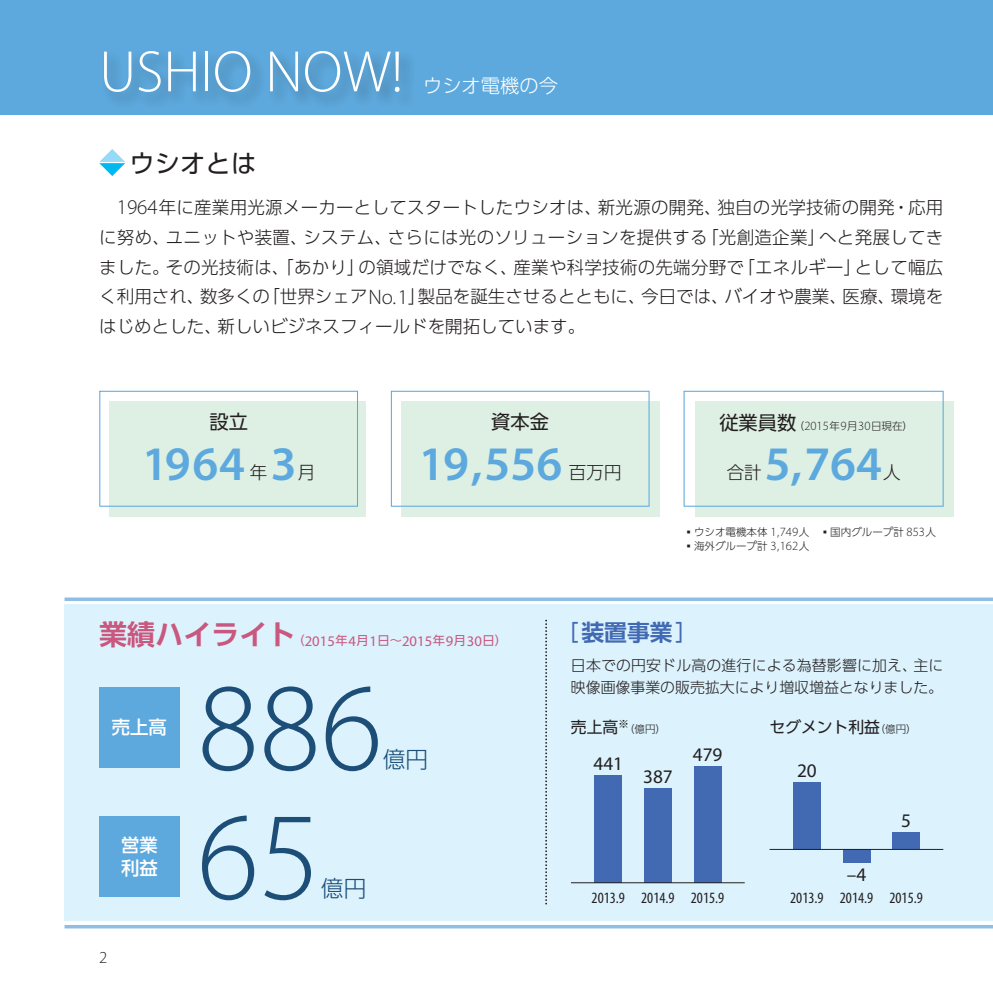
<style>
.page{position:relative;width:993px;height:993px;background:#fff}
.page>*{position:absolute;margin:0;border:0;box-sizing:border-box;transform-origin:0 0}
.t1{font:300 126px "Myriad Pro";color:#1c4e78}
.t2{font:300 58.8px "Myriad Pro";color:#fff}
.t3{font:600 48.3px "Myriad Pro";color:#5da9dd}
.t4{font:28px "UD Shin Go Pr 6 N De Bold 90 pv RKSJ H";color:#c9577e}
.t5{font:25.38px "UD Shin Go Pr 6 N Regular 90 pv RKSJ H";color:#231f20}
.t6{font:22.75px "UD Shin Go Pr 6 N De Bold 90 pv RKSJ H";color:#426ab3}
.t7{font:22.75px "UD Shin Go Pr 6 N Light 90 pv RKSJ H";color:#1c4e78}
.t8{font:19.25px "Myriad Pro";color:#231f20}
.t9{font:19.25px "UD Shin Go Pr 6 N Light 90 pv RKSJ H";color:#fff}
.t10{font:19.25px "UD Shin Go Pr 6 N Regular 90 pv RKSJ H";color:#231f20}
.t11{font:18.2px/23.3px "UD Shin Go Pr 6 N Medium 90 pv RKSJ H";color:#fff}
.t12{font:17.5px/29.8px "UD Shin Go Pr 6 N Light 90 pv RKSJ H";color:#231f20;text-align:justify}
.t13{font:300 16.8px "Myriad Pro";color:#231f20}
.t14{font:condensed 15.75px "Myriad Pro";color:#231f20}
.t15{font:15.75px "UD Shin Go Pr 6 N Regular 90 pv RKSJ H";color:#231f20}
.t16{font:14.88px/21.5px "UD Shin Go Pr 6 N Light 90 pv RKSJ H";color:#231f20}
.t17{font:14.7px "Myriad Pro";color:#c9577e}
.t18{font:10.5px "UD Shin Go Pr 6 N Light 90 pv RKSJ H";color:#231f20}
.s1{font-family:"Myriad Pro";font-weight:300;font-size:21px}
.s2{font-family:"UD Shin Go Pr 6 N Regular 90 pv RKSJ H";font-size:19.25px}
.s3{font-family:"Myriad Pro";font-weight:300;font-size:12.6px}
.s4{font-family:"UD Shin Go Pr 6 N Regular 90 pv RKSJ H";font-size:12.25px}
.s5{font-family:"UD Shin Go Pr 6 N Regular 90 pv RKSJ H"}
.s6{font-family:"UD Shin Go Pr 6 N Light 90 pv RKSJ H";font-size:10.5px}
</style>
<div class="page">
<div style="left:64px;top:604px;width:928px;height:316px;background:#dcf2fd"></div>
<hr style="left:64px;top:925px;width:928px;height:3px;background:#8ebde6">
<hr style="left:64px;top:597px;width:928px;height:3px;background:#8ebde6">
<div style="left:0;top:0;width:992px;height:114px;background:#5da9dd"></div>
<div style="left:695px;top:401px;width:258px;height:115px;background:#def0e3"></div>
<svg style="left:545px;top:619px;width:2px;height:285px"></svg>
<div style="left:401px;top:401px;width:258px;height:115px;background:#def0e3"></div>
<svg style="left:391px;top:390px;width:258px;height:116px"></svg>
<div style="left:109px;top:401px;width:257px;height:115px;background:#def0e3"></div>
<svg style="left:99px;top:390px;width:259px;height:116px"></svg>
<svg style="left:683px;top:390px;width:260px;height:116px"></svg>
<div style="left:99px;top:687px;width:80px;height:80px;background:#5da9dd"></div>
<div style="left:99px;top:816px;width:80px;height:80px;background:#5da9dd"></div>
<svg style="left:99px;top:149px;width:26px;height:27px"></svg>
<div style="left:594px;top:775px;width:27px;height:107px;background:#426ab3"></div>
<div style="left:644px;top:788px;width:27px;height:94px;background:#426ab3"></div>
<div style="left:693px;top:765px;width:28px;height:117px;background:#426ab3"></div>
<hr style="left:570px;top:882px;width:174px;height:1px;background:#231f20">
<div style="left:793px;top:782px;width:27px;height:67px;background:#426ab3"></div>
<div style="left:842px;top:849px;width:27px;height:13px;background:#426ab3"></div>
<div style="left:892px;top:832px;width:27px;height:17px;background:#426ab3"></div>
<hr style="left:769px;top:848px;width:174px;height:1px;background:#231f20">
<h2 class="t2" style="left:99px;top:52px;width:305px">USHIO NOW!</h2>
<h3 class="t5" style="left:129px;top:154px;width:128px">ウシオとは</h3>
<p class="t9" style="left:423px;top:78px;width:136px">ウシオ電機の今</p>
<p class="t12" style="left:99px;top:195px;width:845px;text-indent:18px"><span class="s1">1964</span>年に産業用光源メーカーとしてスタートしたウシオは、新光源の開発、独自の光学技術の開発・応用に努め、ユニットや装置、システム、さらには光のソリューションを提供する「光創造企業」へと発展してきました。その光技術は、「あかり」の領域だけでなく、産業や科学技術の先端分野で「エネルギー」として幅広く利用され、数多くの「世界シェア<span class="s1">No. 1</span>」製品を誕生させるとともに、今日では、バイオや農業、医療、環境をはじめとした、新しいビジネスフィールドを開拓しています。</p>
<p class="t10" style="left:209px;top:414px;width:40px">設立</p>
<h3 class="t3" style="left:142px;top:435px;width:104px">1964</h3>
<h3 class="t3" style="left:271px;top:435px;width:27px">3</h3>
<p class="t12" style="left:250px;top:460px;width:19px">年</p>
<p class="t12" style="left:297px;top:460px;width:19px">月</p>
<p class="t10" style="left:491px;top:414px;width:59px">資本金</p>
<h3 class="t3" style="left:419px;top:435px;width:145px">19,556</h3>
<p class="t12" style="left:568px;top:460px;width:54px">百万円</p>
<p class="t18" style="left:719px;top:422px;width:195px"><span class="s2">従業員数</span>（<span class="s3">2015</span>年<span class="s3">9</span>月<span class="s3">30</span>日現在）</p>
<p class="t12" style="left:726px;top:460px;width:36px">合計</p>
<h3 class="t3" style="left:764px;top:435px;width:119px">5,764</h3>
<p class="t12" style="left:882px;top:460px;width:19px">人</p>
<p class="t18" style="left:683px;top:528px;width:254px">▪ウシオ電機本体 <span class="s3">1,749</span>人　▪国内グループ計 <span class="s3">853</span>人</p>
<p class="t18" style="left:683px;top:542px;width:127px">▪海外グループ計 <span class="s3">3,162</span>人</p>
<h3 class="t4" style="left:99px;top:624px;width:197px">業績ハイライト</h3>
<p class="t17" style="left:292px;top:631px;width:216px"><span class="s4">（</span>2015<span class="s4">年</span>4<span class="s4">月</span>1<span class="s4">日～</span>2015<span class="s4">年</span>9<span class="s4">月</span>30<span class="s4">日）</span></p>
<p class="t11" style="left:112px;top:718px;width:56px">売上高</p>
<p class="t11" style="left:121px;top:835px;width:38px">営業利益</p>
<p class="t13" style="left:99px;top:951px;width:10px">2</p>
<h1 class="t1" style="left:197px;top:684px;width:187px">886</h1>
<h3 class="t7" style="left:382px;top:750px;width:47px">億円</h3>
<h1 class="t1" style="left:197px;top:813px;width:125px">65</h1>
<h3 class="t7" style="left:321px;top:879px;width:47px">億円</h3>
<h3 class="t6" style="left:555px;top:623px;width:144px"><span class="s5">［</span>装置事業<span class="s5">］</span></h3>
<p class="t16" style="left:570px;top:656px;width:374px">日本での円安ドル高の進行による為替影響に加え、主に映像画像事業の販売拡大により増収増益となりました。</p>
<p class="t15" style="left:570px;top:720px;width:60px">売上高<sup>※</sup></p>
<p class="t18" style="left:623px;top:724px;width:43px">（億円）</p>
<p class="t15" style="left:769px;top:720px;width:148px">セグメント利益<span class="s6">（億円）</span></p>
<p class="t8" style="left:593px;top:752px;width:31px">441</p>
<p class="t8" style="left:643px;top:765px;width:31px">387</p>
<p class="t8" style="left:692px;top:742px;width:31px">479</p>
<p class="t14" style="left:591px;top:888px;width:134px">2013.9 2014.9 2015.9</p>
<p class="t8" style="left:796px;top:758px;width:21px">20</p>
<p class="t8" style="left:846px;top:862px;width:21px">–4</p>
<p class="t8" style="left:900px;top:809px;width:11px">5</p>
<p class="t14" style="left:790px;top:888px;width:134px">2013.9 2014.9 2015.9</p>
</div>
